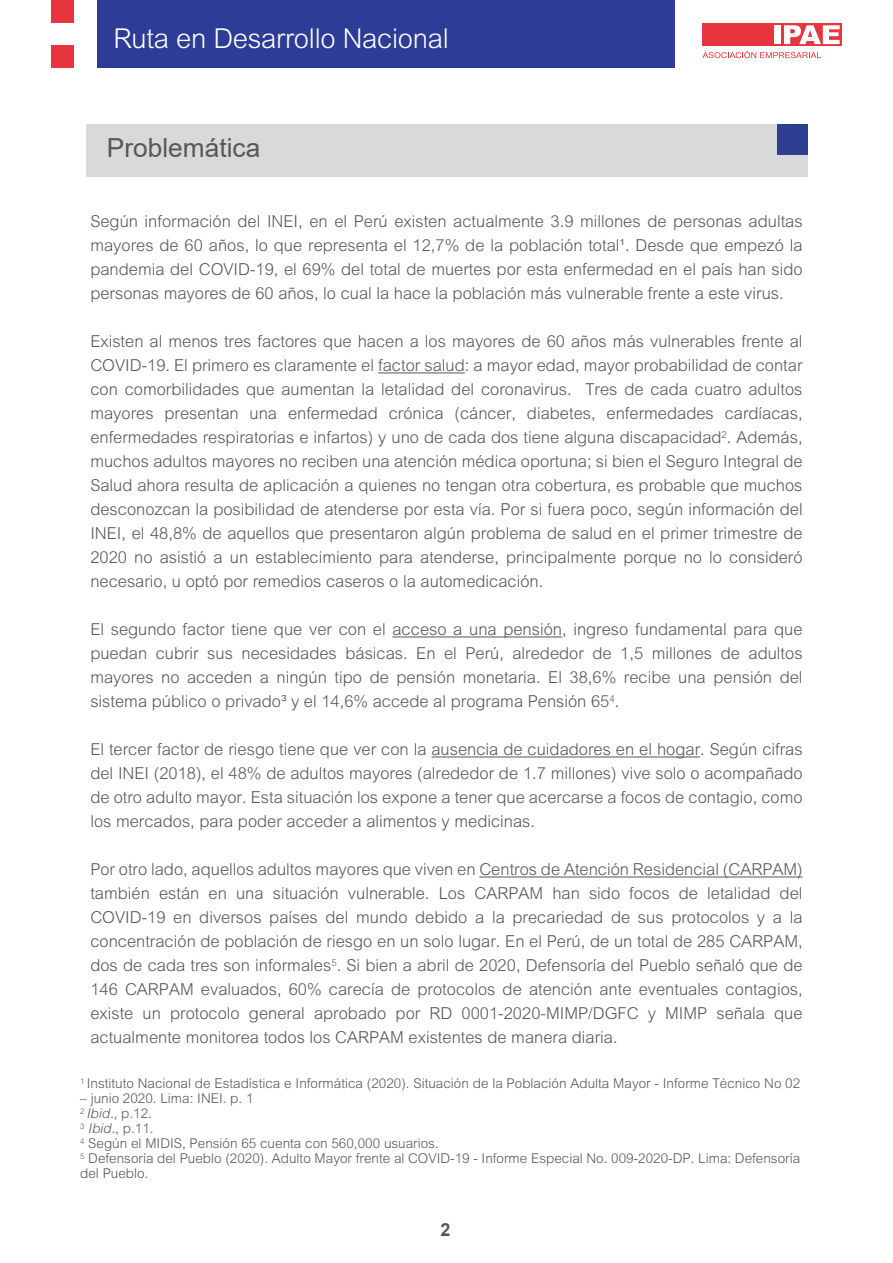
<style>
.page{position:relative;width:893px;height:1263px;background:#fff}
.page>*{position:absolute;margin:0;border:0;box-sizing:border-box;transform-origin:0 0}
.t1{font:300 27.45px "Arial MT Std";letter-spacing:-.01em;color:#fff}
.t2{font:26.25px "Arial";color:#575856}
.t3{font:700 18px "Arial";color:#575856}
.t4{font:300 16.5px/24px "Arial MT Std";color:#585756;text-align:justify}
.t5{font:300 13.5px/15px "Arial MT Std";color:#575856}
.s1{font-style:italic}
</style>
<div class="page">
<div style="left:702px;top:23px;width:140px;height:23px;background:#e7343e"></div>
<div style="left:774px;top:25px;width:6px;height:19px;background:#fff"></div>
<svg style="left:784px;top:25px;width:56px;height:19px"></svg>
<svg style="left:703px;top:51px;width:118px;height:7px"></svg>
<div style="left:97px;top:0;width:577px;height:68px;background:#2d3c96"></div>
<div style="left:51px;top:0;width:23px;height:23px;background:#e7343e"></div>
<div style="left:51px;top:46px;width:23px;height:22px;background:#e7343e"></div>
<div style="left:86px;top:124px;width:721px;height:53px;background:#d8d9d9"></div>
<div style="left:777px;top:124px;width:30px;height:31px;background:#2e3e91"></div>
<hr style="left:378px;top:372px;width:87px;height:1px;background:#585756">
<hr style="left:392px;top:636px;width:170px;height:1px;background:#585756">
<hr style="left:431px;top:756px;width:269px;height:1px;background:#585756">
<hr style="left:479px;top:876px;width:324px;height:1px;background:#585756">
<h1 class="t1" style="left:114px;top:22px;width:337px">Ruta en Desarrollo Nacional</h1>
<h2 class="t2" style="left:107px;top:129px;width:155px">Problemática</h2>
<p class="t4" style="left:90px;top:209px;width:714px">Según información del INEI, en el Perú existen actualmente 3.9 millones de personas adultas mayores de 60 años, lo que representa el 12,7% de la población total¹. Desde que empezó la pandemia del COVID-19, el 69% del total de muertes por esta enfermedad en el país han sido personas mayores de 60 años, lo cual la hace la población más vulnerable frente a este virus.</p>
<p class="t4" style="left:90px;top:329px;width:714px">Existen al menos tres factores que hacen a los mayores de 60 años más vulnerables frente al COVID-19. El primero es claramente el factor salud: a mayor edad, mayor probabilidad de contar con comorbilidades que aumentan la letalidad del coronavirus. Tres de cada cuatro adultos mayores presentan una enfermedad crónica (cáncer, diabetes, enfermedades cardíacas, enfermedades respiratorias e infartos) y uno de cada dos tiene alguna discapacidad<sup>2</sup>. Además, muchos adultos mayores no reciben una atención médica oportuna; si bien el Seguro Integral de Salud ahora resulta de aplicación a quienes no tengan otra cobertura, es probable que muchos desconozcan la posibilidad de atenderse por esta vía. Por si fuera poco, según información del INEI, el 48,8% de aquellos que presentaron algún problema de salud en el primer trimestre de 2020 no asistió a un establecimiento para atenderse, principalmente porque no lo consideró necesario, u optó por remedios caseros o la automedicación.</p>
<p class="t4" style="left:90px;top:617px;width:714px">El segundo factor tiene que ver con el acceso a una pensión, ingreso fundamental para que puedan cubrir sus necesidades básicas. En el Perú, alrededor de 1,5 millones de adultos mayores no acceden a ningún tipo de pensión monetaria. El 38,6% recibe una pensión del sistema público o privado³ y el 14,6% accede al programa Pensión 65<sup>4</sup>.</p>
<p class="t4" style="left:90px;top:737px;width:714px">El tercer factor de riesgo tiene que ver con la ausencia de cuidadores en el hogar. Según cifras del INEI (2018), el 48% de adultos mayores (alrededor de 1.7 millones) vive solo o acompañado de otro adulto mayor. Esta situación los expone a tener que acercarse a focos de contagio, como los mercados, para poder acceder a alimentos y medicinas.</p>
<p class="t4" style="left:90px;top:857px;width:714px">Por otro lado, aquellos adultos mayores que viven en Centros de Atención Residencial (CARPAM) también están en una situación vulnerable. Los CARPAM han sido focos de letalidad del COVID-19 en diversos países del mundo debido a la precariedad de sus protocolos y a la concentración de población de riesgo en un solo lugar. En el Perú, de un total de 285 CARPAM, dos de cada tres son informales<sup>5</sup>. Si bien a abril de 2020, Defensoría del Pueblo señaló que de 146 CARPAM evaluados, 60% carecía de protocolos de atención ante eventuales contagios, existe un protocolo general aprobado por RD 0001-2020-MIMP/DGFC y MIMP señala que actualmente monitorea todos los CARPAM existentes de manera diaria.</p>
<p class="t5" style="left:80px;top:1076px;width:722px"><sup>1</sup> Instituto Nacional de Estadística e Informática (2020). Situación de la Población Adulta Mayor - Informe Técnico No 02</p>
<p class="t5" style="left:80px;top:1091px;width:721px">– junio 2020. Lima: INEI. p. 1<br><sup>2</sup> <span class="s1">Ibid.</span>, p.12.<br><sup>3</sup> <span class="s1">Ibid.</span>, p.11.<br><sup>4</sup> Según el MIDIS, Pensión 65 cuenta con 560,000 usuarios.<br><sup>5</sup> Defensoría del Pueblo (2020). Adulto Mayor frente al COVID-19 - Informe Especial No. 009-2020-DP. Lima: Defensoría del Pueblo.</p>
<p class="t3" style="left:440px;top:1217px;width:12px">2</p>
</div>
